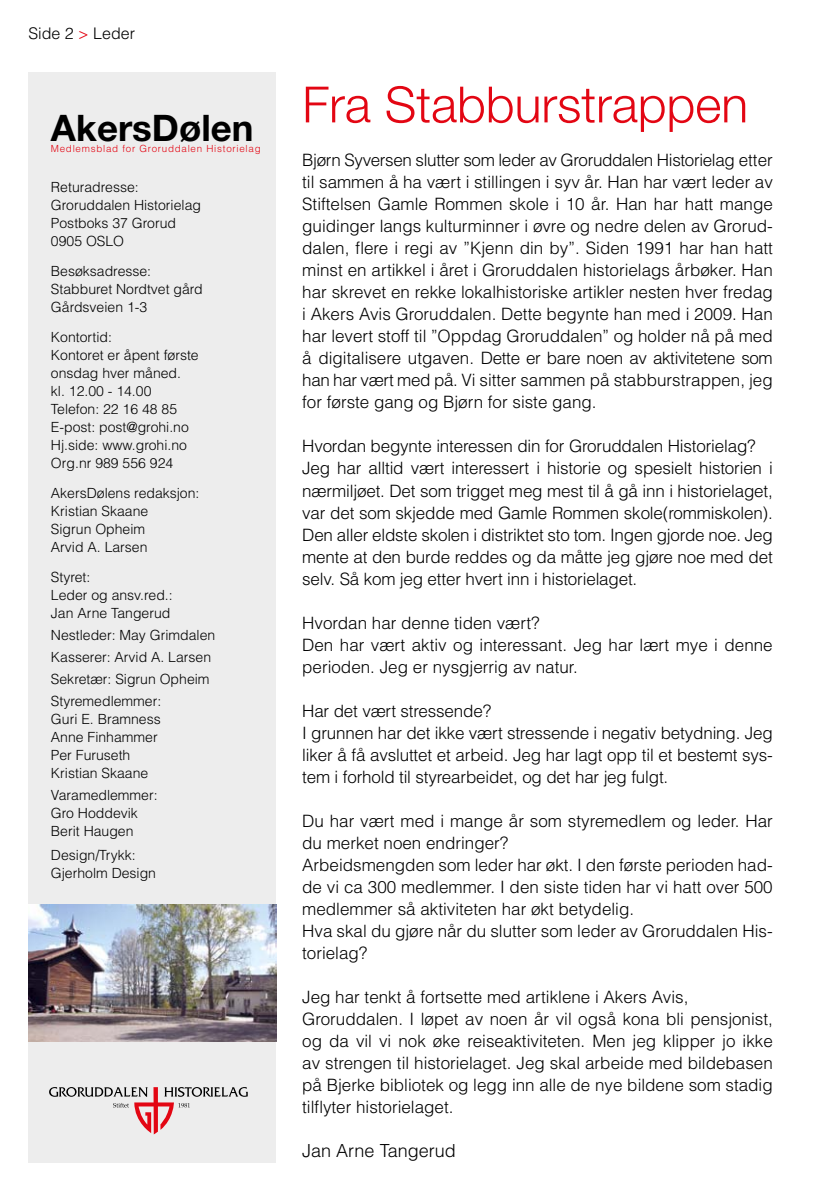
<style>
.page{position:relative;width:840px;height:1191px;background:#fff}
.page>*{position:absolute;margin:0;border:0;box-sizing:border-box;transform-origin:0 0}
.t1{font:300 50px "Helvetica Neue";color:#e30613}
.t2{font:700 36.6px "Helvetica Neue LT Std";color:#000}
.t3{font:300 18px "Helvetica";color:#000}
.t4{font:300 17px/22px "Helvetica";color:#000}
.t5{font:300 16px "Helvetica";color:#000}
.t6{font:300 14px/18px "Helvetica";color:#000}
.t7{font:300 9.8px "Helvetica";letter-spacing:.075em;color:#e30613}
.s1{color:#e30613}
</style>
<div class="page">
<div style="left:28px;top:72px;width:248px;height:1090px;background:#ededed"></div>
<img style="left:28px;top:904px;width:248px;height:137px">
<svg style="left:49px;top:1087px;width:199px;height:47px"></svg>
<p class="t5" style="left:28px;top:23px;width:108px">Side 2 <span class="s1">&gt;</span> Leder</p>
<h2 class="t2" style="left:51px;top:105px;width:204px">AkersDølen</h2>
<p class="t7" style="left:51px;top:143px;width:211px">Medlemsblad for Groruddalen Historielag</p>
<p class="t6" style="left:51px;top:178px;width:151px">Returadresse:<br>Groruddalen Historielag<br>Postboks 37 Grorud<br>0905 OSLO</p>
<p class="t6" style="left:51px;top:262px;width:153px">Besøksadresse:<br>Stabburet Nordtvet gård<br>Gårdsveien 1-3</p>
<p class="t6" style="left:51px;top:328px;width:149px">Kontortid:<br>Kontoret er åpent første onsdag hver måned.<br>kl. 12.00 - 14.00<br>Telefon: 22 16 48 85<br>E-post: post@grohi.no<br>Hj.side: www.grohi.no<br>Org.nr 989 556 924</p>
<p class="t6" style="left:51px;top:484px;width:150px">AkersDølens redaksjon:<br>Kristian Skaane<br>Sigrun Opheim<br>Arvid A. Larsen</p>
<p class="t6" style="left:51px;top:568px;width:123px">Styret:<br>Leder og ansv.red.:<br>Jan Arne Tangerud</p>
<p class="t6" style="left:51px;top:624px;width:166px;line-height:22px">Nestleder: May Grimdalen<br>Kasserer: Arvid A. Larsen<br>Sekretær: Sigrun Opheim<br>Styremedlemmer:</p>
<p class="t6" style="left:51px;top:710px;width:111px">Guri E. Bramness<br>Anne Finhammer<br>Per Furuseth<br>Kristian Skaane</p>
<p class="t6" style="left:51px;top:786px;width:108px">Varamedlemmer:<br>Gro Hoddevik<br>Berit Haugen</p>
<p class="t6" style="left:51px;top:846px;width:107px">Design/Trykk:<br>Gjerholm Design</p>
<h1 class="t1" style="left:302px;top:74px;width:447px">Fra Stabburstrappen</h1>
<p class="t4" style="left:302px;top:149px;width:472px;text-align:justify">Bjørn Syversen slutter som leder av Groruddalen Historielag etter til sammen å ha vært i stillingen i syv år. Han har vært leder av Stiftelsen Gamle Rommen skole i 10 år. Han har hatt mange guidinger langs kulturminner i øvre og nedre delen av Grorud&shy;dalen, flere i regi av ”Kjenn din by”. Siden 1991 har han hatt minst en artikkel i året i Groruddalen historielags årbøker. Han har skrevet en rekke lokalhistoriske artikler nesten hver fredag i Akers Avis Groruddalen. Dette begynte han med i 2009. Han har levert stoff til ”Oppdag Groruddalen” og holder nå på med å digitalisere utgaven. Dette er bare noen av aktivitetene som han har vært med på. Vi sitter sammen på stabburstrappen, jeg for første gang og Bjørn for siste gang.</p>
<p class="t4" style="left:302px;top:435px;width:472px">Hvordan begynte interessen din for Groruddalen Historielag?<br>Jeg har alltid vært interessert i historie og spesielt historien i nærmiljøet. Det som trigget meg mest til å gå inn i historielaget, var det som skjedde med Gamle Rommen skole(rommiskolen).<br>Den aller eldste skolen i distriktet sto tom. Ingen gjorde noe. Jeg mente at den burde reddes og da måtte jeg gjøre noe med det selv. Så kom jeg etter hvert inn i historielaget.</p>
<p class="t4" style="left:302px;top:611px;width:472px">Hvordan har denne tiden vært?<br>Den har vært aktiv og interessant. Jeg har lært mye i denne perioden. Jeg er nysgjerrig av natur.</p>
<p class="t4" style="left:302px;top:699px;width:472px">Har det vært stressende?<br>I grunnen har det ikke vært stressende i negativ betydning. Jeg liker å få avsluttet et arbeid. Jeg har lagt opp til et bestemt sys&shy;tem i forhold til styrearbeidet, og det har jeg fulgt.</p>
<p class="t4" style="left:302px;top:809px;width:472px">Du har vært med i mange år som styremedlem og leder. Har du merket noen endringer?<br>Arbeidsmengden som leder har økt. I den første perioden had&shy;de vi ca 300 medlemmer. I den siste tiden har vi hatt over 500 medlemmer så aktiviteten har økt betydelig.<br>Hva skal du gjøre når du slutter som leder av Groruddalen His&shy;torielag?</p>
<p class="t4" style="left:302px;top:985px;width:472px">Jeg har tenkt å fortsette med artiklene i Akers Avis, Groruddalen. I løpet av noen år vil også kona bli pensjonist, og da vil vi nok øke reiseaktiviteten. Men jeg klipper jo ikke av strengen til historielaget. Jeg skal arbeide med bildebasen på Bjerke bibliotek og legg inn alle de nye bildene som stadig tilflyter historielaget.</p>
<p class="t3" style="left:302px;top:1139px;width:155px">Jan Arne Tangerud</p>
</div>
